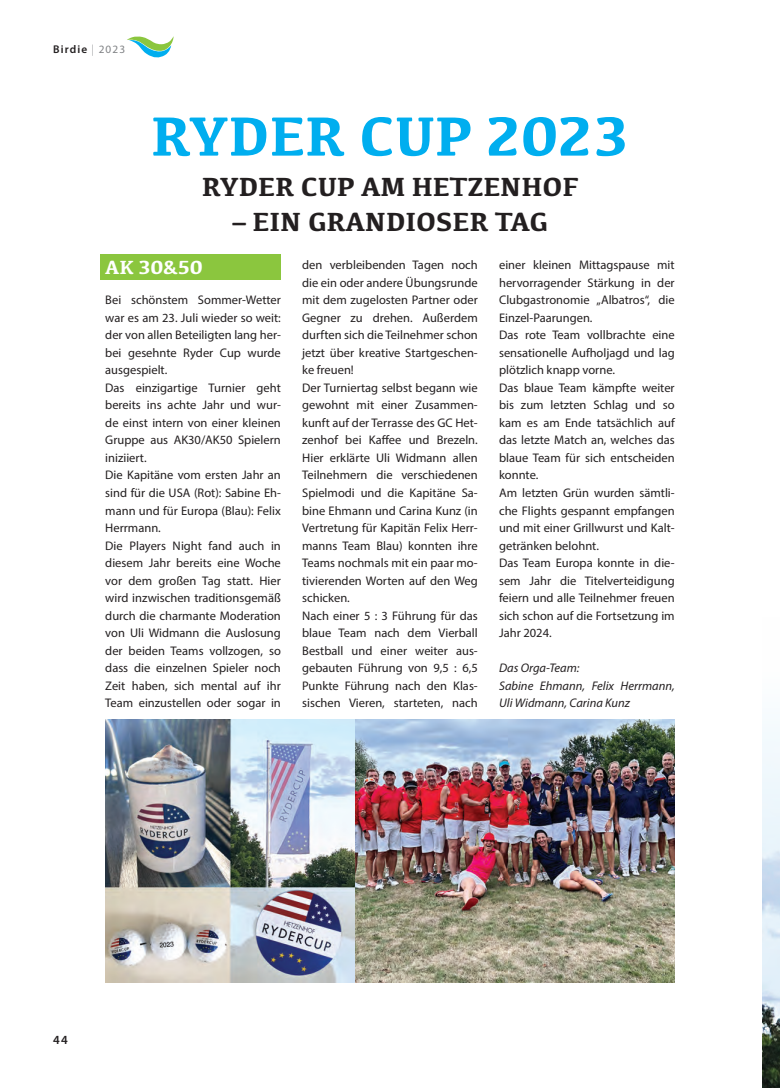
<style>
.page{position:relative;width:780px;height:1088px;background:#fff}
.page>*{position:absolute;margin:0;border:0;box-sizing:border-box;transform-origin:0 0}
.t1{font:700 57.12px "Kefa";color:#00aeef}
.t2{font:700 27.25px "Kefa";color:#231f20}
.t3{font:700 19.75px "Kefa";color:#fff}
.t4{font:12.5px/17.5px "Myriad Pro";color:#231f20}
.t5{font:italic 12.5px/17.5px "Myriad Pro";color:#231f20}
.t6{font:600 12.5px "Myriad Pro";color:#231f20}
.t7{font:600 11.25px "Myriad Pro";letter-spacing:.1em;color:#231f20}
.s1{font-weight:300;font-stretch:condensed;color:#808285}
.s2{font-weight:400;color:#808285}
</style>
<div class="page">
<svg style="left:127px;top:36px;width:46px;height:22px"></svg>
<img style="left:762px;top:727px;width:18px;height:361px">
<div style="left:100px;top:254px;width:181px;height:25px;background:#8bc63e"></div>
<img style="left:105px;top:719px;width:569px;height:264px">
<p class="t7" style="left:53px;top:42px;width:73px">Birdie <span class="s1">|</span> <span class="s2">2023</span></p>
<h1 class="t1" style="left:151px;top:98px;width:480px">RYDER CUP 2023</h1>
<h2 class="t2" style="left:202px;top:169px;width:378px">RYDER CUP AM HETZENHOF</h2>
<h2 class="t2" style="left:232px;top:203px;width:317px">– EIN GRANDIOSER TAG</h2>
<h3 class="t3" style="left:105px;top:254px;width:99px">AK 30&amp;50</h3>
<p class="t4" style="left:105px;top:291px;width:177px">Bei schönstem Sommer-Wetter war es am 23. Juli wieder so weit: der von allen Beteiligten lang her&shy;bei gesehnte Ryder Cup wurde ausgespielt.<br>Das einzigartige Turnier geht bereits ins achte Jahr und wur&shy;de einst intern von einer kleinen<br>Gruppe aus AK30/AK50 Spielern iniziiert.<br>Die Kapitäne vom ersten Jahr an sind für die USA (Rot): Sabine Eh&shy;mann und für Europa (Blau): Felix<br>Herrmann.<br>Die Players Night fand auch in diesem Jahr bereits eine Woche vor dem großen Tag statt. Hier wird inzwischen traditionsgemäß durch die charmante Moderation von Uli Widmann die Auslosung der beiden Teams vollzogen, so dass die einzelnen Spieler noch<br>Zeit haben, sich mental auf ihr<br>Team einzustellen oder sogar in</p>
<p class="t4" style="left:302px;top:256px;width:177px">den verbleibenden Tagen noch die ein oder andere Übungsrunde mit dem zugelosten Partner oder<br>Gegner zu drehen. Außerdem durften sich die Teilnehmer schon jetzt über kreative Startgeschen&shy;ke freuen!<br>Der Turniertag selbst begann wie gewohnt mit einer Zusammen&shy;kunft auf der Terrasse des GC Het&shy;zenhof bei Kaffee und Brezeln.<br>Hier erklärte Uli Widmann allen<br>Teilnehmern die verschiedenen<br>Spielmodi und die Kapitäne Sa&shy;bine Ehmann und Carina Kunz (in<br>Vertretung für Kapitän Felix Herr&shy;manns Team Blau) konnten ihre<br>Teams nochmals mit ein paar mo&shy;tivierenden Worten auf den Weg schicken.<br>Nach einer 5 : 3 Führung für das blaue Team nach dem Vierball<br>Bestball und einer weiter aus&shy;gebauten Führung von 9,5 : 6,5<br>Punkte Führung nach den Klas&shy;sischen Vieren, starteten, nach</p>
<p class="t4" style="left:499px;top:256px;width:177px">einer kleinen Mittagspause mit hervorragender Stärkung in der<br>Clubgastronomie „Albatros“, die<br>Einzel-Paarungen.<br>Das rote Team vollbrachte eine sensationelle Aufholjagd und lag plötzlich knapp vorne.<br>Das blaue Team kämpfte weiter bis zum letzten Schlag und so kam es am Ende tatsächlich auf das letzte Match an, welches das blaue Team für sich entscheiden konnte.<br>Am letzten Grün wurden sämtli&shy;che Flights gespannt empfangen und mit einer Grillwurst und Kalt&shy;getränken belohnt.<br>Das Team Europa konnte in die&shy;sem Jahr die Titelverteidigung feiern und alle Teilnehmer freuen sich schon auf die Fortsetzung im<br>Jahr 2024.</p>
<p class="t5" style="left:499px;top:659px;width:177px">Das Orga-Team:<br>Sabine Ehmann, Felix Herrmann,<br>Uli Widmann, Carina Kunz</p>
<p class="t6" style="left:53px;top:1032px;width:16px">44</p>
</div>
